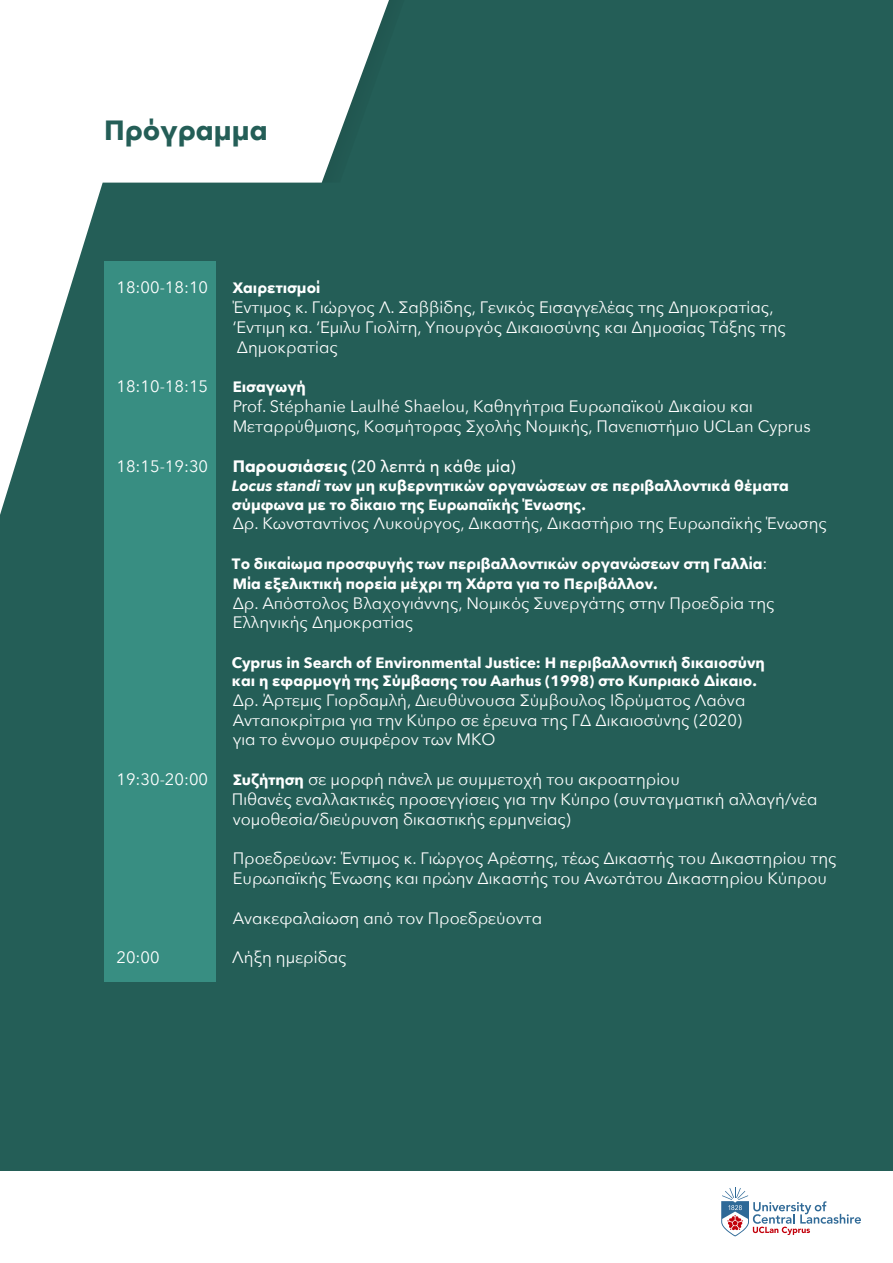
<style>
.page{position:relative;width:893px;height:1263px;background:#fff}
.page>*{position:absolute;margin:0;border:0;box-sizing:border-box;transform-origin:0 0}
.t1{font:700 27.75px "Avenir Next";color:#245e57}
.t2{font:16.5px/19.8px "Avenir Next";color:#fff}
.t3{font:500 16.5px "Avenir Next";color:#fff}
.t4{font:700 15px/18px "Avenir Next";color:#fff}
.s1{font-weight:700}
.s2{font-style:italic}
.s3{font-weight:400;font-size:16.5px}
.s4{font-weight:700;font-size:15px}
</style>
<div class="page">
<div style="left:0;top:0;width:893px;height:1171px;background:#245e57"></div>
<svg style="left:0;top:0;width:389px;height:515px"></svg>
<svg style="left:721px;top:1187px;width:140px;height:49px"></svg>
<div style="left:104px;top:261px;width:111px;height:721px;background:#388e82"></div>
<h1 class="t1" style="left:104px;top:106px;width:165px">Πρόγραμμα</h1>
<p class="t2" style="left:116px;top:277px;width:93px">18:00-18:10</p>
<p class="t4" style="left:233px;top:279px;width:89px">Χαιρετισμοί</p>
<p class="t2" style="left:233px;top:297px;width:555px">Έντιμος κ. Γιώργος Λ. Σαββίδης, Γενικός Εισαγγελέας της Δημοκρατίας, ‘Εντιμη κα. ‘Εμιλυ Γιολίτη, Υπουργός Δικαιοσύνης και Δημοσίας Τάξης της<br>Δημοκρατίας</p>
<p class="t2" style="left:116px;top:376px;width:93px">18:10-18:15</p>
<p class="t4" style="left:233px;top:378px;width:75px">Εισαγωγή</p>
<p class="t2" style="left:233px;top:396px;width:579px">Prof. Stéphanie Laulhé Shaelou, Καθηγήτρια Ευρωπαϊκού Δικαίου και<br>Μεταρρύθμισης, Κοσμήτορας Σχολής Νομικής, Πανεπιστήμιο UCLan Cyprus</p>
<p class="t2" style="left:116px;top:455px;width:93px">18:15-19:30</p>
<p class="t3" style="left:233px;top:452px;width:284px"><span class="s1">Παρουσιάσεις</span> (20 λεπτά η κάθε μία)</p>
<p class="t4" style="left:232px;top:477px;width:558px"><span class="s2">Locus standi</span> των μη κυβερνητικών οργανώσεων σε περιβαλλοντικά θέματα σύμφωνα με το δίκαιο της Ευρωπαϊκής Ένωσης.</p>
<p class="t2" style="left:233px;top:513px;width:596px">Δρ. Κωνσταντίνος Λυκούργος, Δικαστής, Δικαστήριο της Ευρωπαϊκής Ένωσης</p>
<p class="t4" style="left:232px;top:553px;width:537px;line-height:19.8px">Το δικαίωμα προσφυγής των περιβαλλοντικών οργανώσεων στη Γαλλία<span class="s3">:<br></span>Μία εξελικτική πορεία μέχρι τη Χάρτα για το Περιβάλλον.</p>
<p class="t2" style="left:233px;top:592px;width:543px">Δρ. Απόστολος Βλαχογιάννης, Νομικός Συνεργάτης στην Προεδρία της<br>Ελληνικής Δημοκρατίας</p>
<p class="t4" style="left:232px;top:653px;width:534px">Cyprus in Search of Environmental Justice: Η περιβαλλοντική δικαιοσύνη και η εφαρμογή της Σύμβασης του Aarhus (1998) στο Κυπριακό Δίκαιο.</p>
<p class="t2" style="left:233px;top:689px;width:514px">Δρ. Άρτεμις Γιορδαμλή, Διευθύνουσα Σύμβουλος Ιδρύματος Λαόνα<br>Ανταποκρίτρια για την Κύπρο σε έρευνα της ΓΔ Δικαιοσύνης (2020) για το έννομο συμφέρον των ΜΚΟ</p>
<p class="t2" style="left:116px;top:768px;width:93px">19:30-20:00</p>
<p class="t2" style="left:232px;top:768px;width:587px"><span class="s4">Συζήτηση</span> σε μορφή πάνελ με συμμετοχή του ακροατηρίου<br>Πιθανές εναλλακτικές προσεγγίσεις για την Κύπρο (συνταγματική αλλαγή/νέα νομοθεσία/διεύρυνση δικαστικής ερμηνείας)</p>
<p class="t2" style="left:233px;top:848px;width:605px">Προεδρεύων: Έντιμος κ. Γιώργος Αρέστης, τέως Δικαστής του Δικαστηρίου της<br>Ευρωπαϊκής Ένωσης και πρώην Δικαστής του Ανωτάτου Δικαστηρίου Κύπρου</p>
<p class="t2" style="left:233px;top:907px;width:311px">Ανακεφαλαίωση από τον Προεδρεύοντα</p>
<p class="t2" style="left:116px;top:947px;width:45px">20:00</p>
<p class="t2" style="left:232px;top:947px;width:116px">Λήξη ημερίδας</p>
</div>
